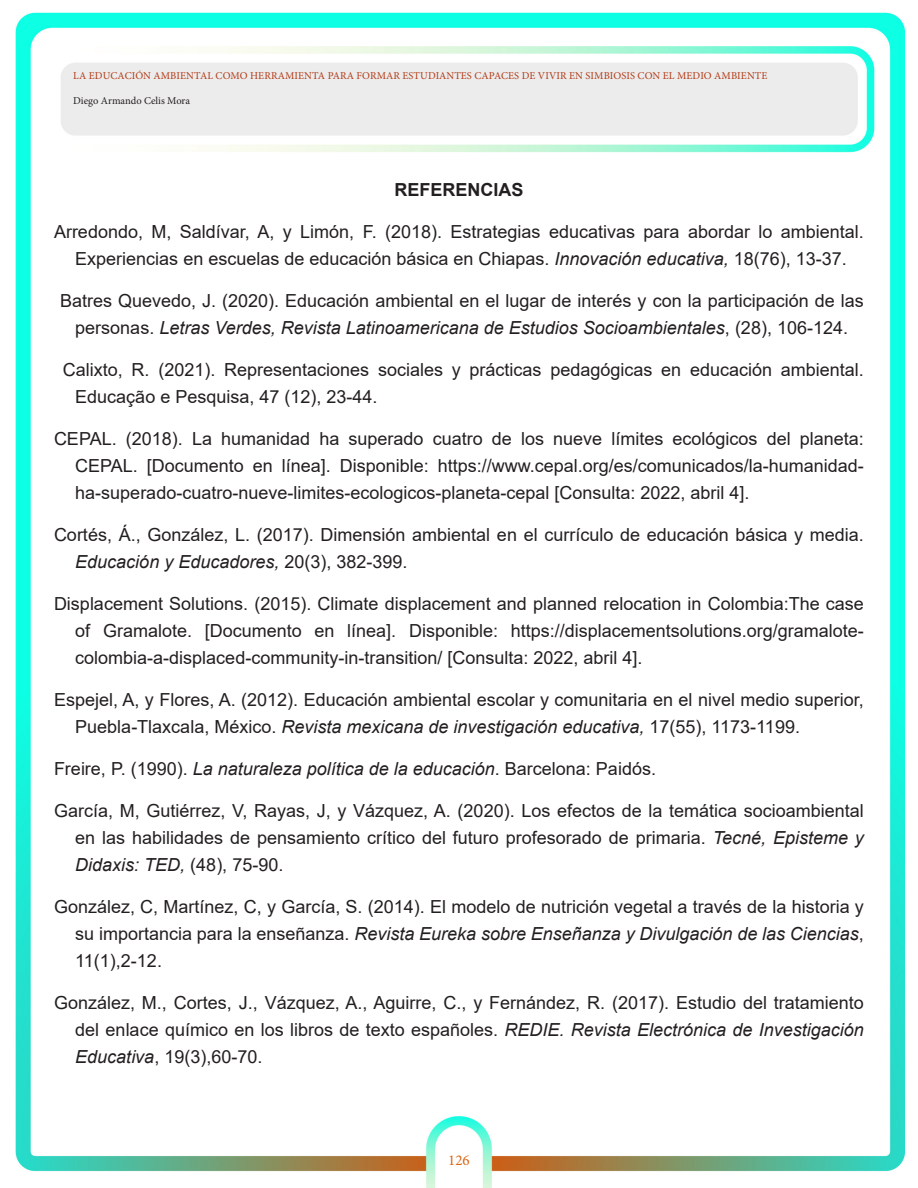
<style>
.page{position:relative;width:918px;height:1188px;background:#fff}
.page>*{position:absolute;margin:0;border:0;box-sizing:border-box;transform-origin:0 0}
.t1{font:18px/27px "Arial";color:#231f20;text-align:justify}
.t2{font:700 18px "Arial";color:#231f20}
.t3{font:15px "Minion Pro";color:#db6514}
.t4{font:10.5px "Minion Pro";letter-spacing:.01em;color:#b13b17}
.t5{font:10.5px "Minion Pro";letter-spacing:-.005em;color:#231f20}
.s1{font-style:italic}
</style>
<div class="page">
<img style="left:15px;top:12px;width:891px;height:1176px">
<p class="t4" style="left:73px;top:68px;width:696px">LA EDUCACIÓN AMBIENTAL COMO HERRAMIENTA PARA FORMAR ESTUDIANTES CAPACES DE VIVIR EN SIMBIOSIS CON EL MEDIO AMBIENTE</p>
<p class="t5" style="left:73px;top:93px;width:118px">Diego Armando Celis Mora</p>
<p class="t2" style="left:394px;top:177px;width:131px">REFERENCIAS</p>
<p class="t1" style="left:54px;top:218px;width:811px;text-align:center">Arredondo, M, Saldívar, A, y Limón, F. (2018). Estrategias educativas para abordar lo ambiental.<br>Experiencias en escuelas de educación básica en Chiapas. <span class="s1">Innovación educativa,</span> 18(76), 13-37.</p>
<p class="t1" style="left:60px;top:287px;width:805px;text-align:center">Batres Quevedo, J. (2020). Educación ambiental en el lugar de interés y con la participación de las personas. <span class="s1">Letras Verdes, Revista Latinoamericana de Estudios Socioambientales</span>, (28), 106-124.</p>
<p class="t1" style="left:75px;top:356px;width:790px;text-indent:-13px">Calixto, R. (2021). Representaciones sociales y prácticas pedagógicas en educación ambiental.<br>Educação e Pesquisa, 47 (12), 23-44.</p>
<p class="t1" style="left:75px;top:425px;width:790px;text-indent:-21px">CEPAL. (2018). La humanidad ha superado cuatro de los nueve límites ecológicos del planeta:<br>CEPAL. [Documento en línea]. Disponible: https://www.cepal.org/es/comunicados/la-humanidad&shy;ha-superado-cuatro-nueve-limites-ecologicos-planeta-cepal [Consulta: 2022, abril 4].</p>
<p class="t1" style="left:75px;top:521px;width:790px;text-indent:-21px">Cortés, Á., González, L. (2017). Dimensión ambiental en el currículo de educación básica y media.<br><span class="s1">Educación y Educadores,</span> 20(3), 382-399.</p>
<p class="t1" style="left:75px;top:590px;width:790px;text-indent:-21px">Displacement Solutions. (2015). Climate displacement and planned relocation in Colombia:The case of Gramalote. [Documento en línea]. Disponible: https://displacementsolutions.org/gramalote&shy;colombia-a-displaced-community-in-transition/ [Consulta: 2022, abril 4].</p>
<p class="t1" style="left:75px;top:686px;width:790px;text-indent:-21px">Espejel, A, y Flores, A. (2012). Educación ambiental escolar y comunitaria en el nivel medio superior,<br>Puebla-Tlaxcala, México. <span class="s1">Revista mexicana de investigación educativa,</span> 17(55), 1173-1199.</p>
<p class="t1" style="left:54px;top:755px;width:604px">Freire, P. (1990). <span class="s1">La naturaleza política de la educación</span>. Barcelona: Paidós.</p>
<p class="t1" style="left:75px;top:797px;width:790px;text-indent:-21px">García, M, Gutiérrez, V, Rayas, J, y Vázquez, A. (2020). Los efectos de la temática socioambiental en las habilidades de pensamiento crítico del futuro profesorado de primaria. <span class="s1">Tecné, Episteme y Didaxis: TED,</span> (48), 75-90.</p>
<p class="t1" style="left:75px;top:893px;width:790px;text-indent:-21px">González, C, Martínez, C, y García, S. (2014). El modelo de nutrición vegetal a través de la historia y su importancia para la enseñanza. <span class="s1">Revista Eureka sobre Enseñanza y Divulgación de las Ciencias</span>, 11(1),2-12.</p>
<p class="t1" style="left:75px;top:989px;width:790px;text-indent:-21px">González, M., Cortes, J., Vázquez, A., Aguirre, C., y Fernández, R. (2017). Estudio del tratamiento del enlace químico en los libros de texto españoles. <span class="s1">REDIE. Revista Electrónica de Investigación Educativa</span>, 19(3),60-70.</p>
<p class="t3" style="left:448px;top:1150px;width:23px">126</p>
</div>
